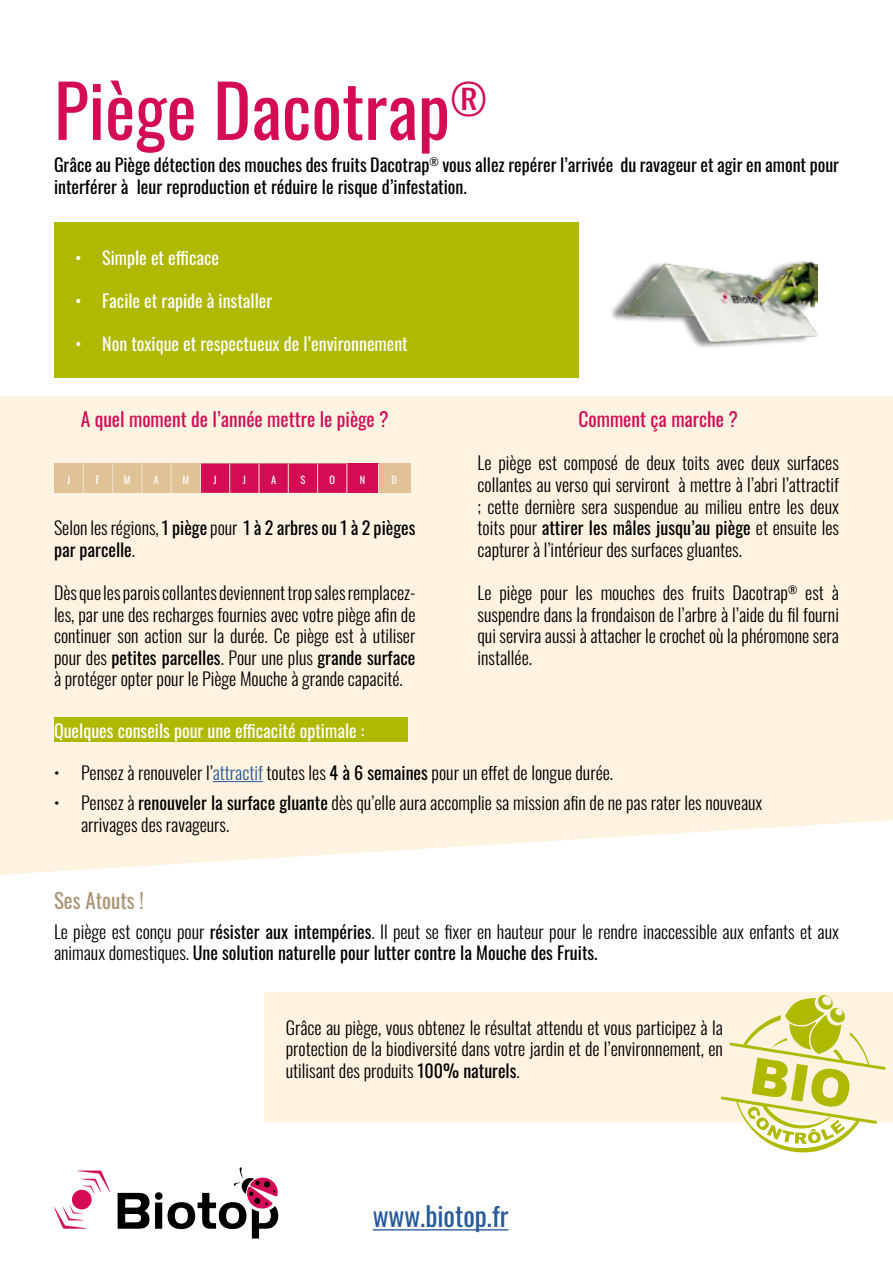
<style>
.page{position:relative;width:893px;height:1263px;background:#fff}
.page>*{position:absolute;margin:0;border:0;box-sizing:border-box;transform-origin:0 0}
.t1{font:72px "Oswald";color:#d40b55}
.t2{font:27px "Oswald";color:#275b9b}
.t3{font:21px "Oswald";color:#a99474}
.t4{font:19.5px "Oswald";color:#d40b55}
.t5{font:300 18px/21.6px "Oswald";color:#000;text-align:justify}
.t6{font:18px/21.6px "Oswald";color:#000}
.t7{font:18px "Oswald";color:#fff}
.Descrption_insecte_t{font:10.35px "Oswald";color:#fff}
.s1{font-weight:300}
.s2{font-weight:400}
.s3{color:#275b9b}
</style>
<div class="page">
<div style="left:0;top:396px;width:893px;height:479px;background:#fef3e1"></div>
<svg style="left:54px;top:463px;width:356px;height:30px;background:#db727a"></svg>
<div style="left:347px;top:463px;width:31px;height:30px;background:#d40b55"></div>
<hr style="left:83px;top:463px;width:1px;height:30px;background:#f0e0cb">
<hr style="left:112px;top:463px;width:1px;height:30px;background:#f0e0cb">
<hr style="left:141px;top:463px;width:1px;height:30px;background:#f0e0cb">
<hr style="left:317px;top:463px;width:1px;height:30px;background:#f0e0cb">
<hr style="left:346px;top:463px;width:1px;height:30px;background:#f0e0cb">
<hr style="left:378px;top:463px;width:1px;height:30px;background:#f0e0cb">
<hr style="left:171px;top:463px;width:1px;height:30px;background:#f0e0cb">
<hr style="left:200px;top:463px;width:1px;height:30px;background:#f0e0cb">
<hr style="left:229px;top:463px;width:1px;height:30px;background:#f0e0cb">
<hr style="left:258px;top:463px;width:2px;height:30px;background:#f0e0cb">
<hr style="left:288px;top:463px;width:1px;height:30px;background:#f0e0cb">
<hr style="left:213px;top:781px;width:50px;height:1px;background:#275b9b">
<div style="left:264px;top:992px;width:629px;height:129px;background:#fef3e1"></div>
<div style="left:54px;top:222px;width:524px;height:155px;background:#afb900"></div>
<div style="left:54px;top:716px;width:353px;height:25px;background:#afb900"></div>
<svg style="left:118px;top:1193px;width:31px;height:36px"></svg>
<svg style="left:155px;top:1192px;width:7px;height:37px"></svg>
<svg style="left:54px;top:1205px;width:33px;height:24px"></svg>
<svg style="left:78px;top:1170px;width:32px;height:24px"></svg>
<div style="left:72px;top:1190px;width:20px;height:19px;background:#d40b55;border-radius:50%"></div>
<svg style="left:168px;top:1167px;width:111px;height:71px"></svg>
<img style="left:614px;top:261px;width:203px;height:87px">
<svg style="left:721px;top:995px;width:165px;height:157px"></svg>
<hr style="left:373px;top:1229px;width:135px;height:1px;background:#275b9b">
<p class="t1" style="left:54px;top:47px;width:435px">Piège Dacotrap<sup>®</sup></p>
<p class="t6" style="left:54px;top:153px;width:786px">Grâce au Piège détection des mouches des fruits Dacotrap<sup>®</sup> vous allez repérer l’arrivée du ravageur et agir en amont pour interférer à leur reproduction et réduire le risque d’infestation.</p>
<p class="t7" style="left:75px;top:242px;width:145px">• Simple et efficace</p>
<p class="t7" style="left:75px;top:284px;width:198px">• Facile et rapide à installer</p>
<p class="t7" style="left:75px;top:327px;width:334px">• Non toxique et respectueux de l’environnement</p>
<p class="t4" style="left:81px;top:402px;width:310px">A quel moment de l’année mettre le piège ?</p>
<p class="Descrption_insecte_t" style="left:67px;top:471px;width:5px">J</p>
<p class="Descrption_insecte_t" style="left:96px;top:471px;width:6px">F</p>
<p class="Descrption_insecte_t" style="left:124px;top:471px;width:8px">M</p>
<p class="Descrption_insecte_t" style="left:154px;top:471px;width:7px">A</p>
<p class="Descrption_insecte_t" style="left:182px;top:471px;width:8px">M</p>
<p class="Descrption_insecte_t" style="left:214px;top:471px;width:5px">J</p>
<p class="Descrption_insecte_t" style="left:243px;top:471px;width:5px">J</p>
<p class="Descrption_insecte_t" style="left:271px;top:471px;width:7px">A</p>
<p class="Descrption_insecte_t" style="left:300px;top:471px;width:6px">S</p>
<p class="Descrption_insecte_t" style="left:329px;top:471px;width:7px">O</p>
<p class="Descrption_insecte_t" style="left:360px;top:471px;width:7px">N</p>
<p class="Descrption_insecte_t" style="left:392px;top:471px;width:7px">D</p>
<p class="t6" style="left:54px;top:515px;width:363px"><span class="s1">Selon les régions,</span> 1 piège <span class="s1">pour</span> 1 à 2 arbres ou 1 à 2 pièges par parcelle<span class="s1">.</span></p>
<p class="t5" style="left:54px;top:580px;width:363px">Dès que les parois collantes deviennent trop sales remplacez&shy;les, par une des recharges fournies avec votre piège afin de continuer son action sur la durée. Ce piège est à utiliser pour des <span class="s2">petites parcelles</span>. Pour une plus <span class="s2">grande surface </span>à protéger opter pour le Piège Mouche à grande capacité.</p>
<p class="t7" style="left:54px;top:715px;width:312px">Quelques conseils pour une efficacité optimale :</p>
<p class="t4" style="left:578px;top:402px;width:161px">Comment ça marche ?</p>
<p class="t5" style="left:477px;top:450px;width:363px">Le piège est composé de deux toits avec deux surfaces collantes au verso qui serviront à mettre à l’abri l’attractif ; cette dernière sera suspendue au milieu entre les deux toits pour <span class="s2">attirer les mâles jusqu’au piège</span> et ensuite les capturer à l’intérieur des surfaces gluantes.</p>
<p class="t5" style="left:477px;top:580px;width:363px">Le piège pour les mouches des fruits Dacotrap<sup>®</sup> est à suspendre dans la frondaison de l’arbre à l’aide du fil fourni qui servira aussi à attacher le crochet où la phéromone sera installée.</p>
<p class="t5" style="left:54px;top:760px;width:561px">• Pensez à renouveler l’<span class="s3">attractif</span> toutes les <span class="s2">4 à 6 semaines</span> pour un effet de longue durée.</p>
<p class="t5" style="left:81px;top:790px;width:683px;text-indent:-27px">• Pensez à <span class="s2">renouveler la surface gluante</span> dès qu’elle aura accomplie sa mission afin de ne pas rater les nouveaux arrivages des ravageurs.</p>
<p class="t3" style="left:54px;top:881px;width:91px">Ses Atouts !</p>
<p class="t5" style="left:54px;top:918px;width:786px">Le piège est conçu pour <span class="s2">résister aux intempéries</span>. Il peut se fixer en hauteur pour le rendre inaccessible aux enfants et aux animaux domestiques. <span class="s2">Une solution naturelle pour lutter contre la Mouche des Fruits.</span></p>
<p class="t5" style="left:286px;top:1014px;width:439px">Grâce au piège, vous obtenez le résultat attendu et vous participez à la protection de la biodiversité dans votre jardin et de l’environnement, en utilisant des produits <span class="s2">100% naturels</span>.</p>
<p class="t2" style="left:373px;top:1192px;width:137px">www.biotop.fr</p>
</div>
